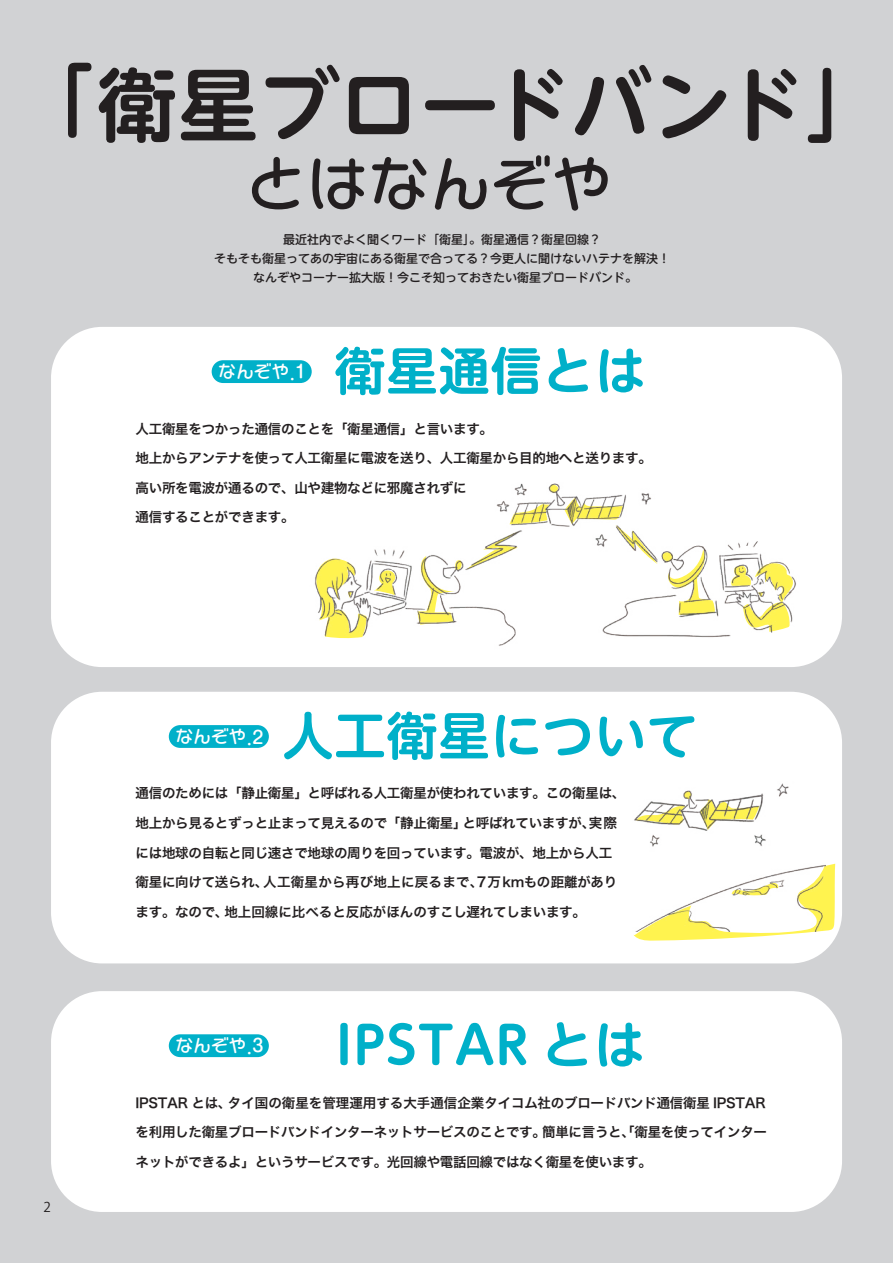
<style>
.page{position:relative;width:893px;height:1263px;background:#d1d2d4}
.page>*{position:absolute;margin:0;border:0;box-sizing:border-box;transform-origin:0 0}
.t1{font:700 79.5px "UD Shin M Go Pro De";letter-spacing:.01em;color:#231f20}
.t2{font:500 60px "Kamo Lime Std";letter-spacing:.02em;color:#231f20}
.t3{font:700 51px "UD Shin M Go Pro De";letter-spacing:.02em;color:#00b0c9}
.t4{font:500 17.55px "Kamo Lime Std";letter-spacing:.02em;color:#fff}
.t5{font:13.5px/29.5px "Hira Kaku Std N W6";letter-spacing:-.02em;color:#231f20}
.t6{font:13.5px "Koz Go Pro";color:#231f20}
.t7{font:500 12px/19.2px "UD Shin M Go Pro";color:#231f20;text-align:center}
</style>
<div class="page">
<div style="left:51px;top:327px;width:791px;height:340px;background:#fff;border-radius:51px"></div>
<div style="left:51px;top:692px;width:791px;height:271px;background:#fff;border-radius:51px"></div>
<div style="left:51px;top:991px;width:791px;height:221px;background:#fff;border-radius:51px"></div>
<svg style="left:633px;top:864px;width:202px;height:77px"></svg>
<div style="left:212px;top:360px;width:100px;height:23px;background:#00b0c9;border-radius:11px"></div>
<div style="left:169px;top:725px;width:100px;height:23px;background:#00b0c9;border-radius:11px"></div>
<div style="left:169px;top:1034px;width:100px;height:23px;background:#00b0c9;border-radius:11px"></div>
<img style="left:315px;top:483px;width:481px;height:163px">
<img style="left:633px;top:783px;width:193px;height:148px">
<h1 class="t1" style="left:13px;top:40px;width:874px">「衛星ブロードバンド」</h1>
<h2 class="t2" style="left:246px;top:139px;width:368px">とはなんぞや</h2>
<p class="t7" style="left:214px;top:229px;width:457px">最近社内でよく聞くワード「衛星」。衛星通信？衛星回線？<br>そもそも衛星ってあの宇宙にある衛星で合ってる？今更人に聞けないハテナを解決！なんぞやコーナー拡大版！今こそ知っておきたい衛星ブロードバンド。</p>
<h3 class="t3" style="left:335px;top:329px;width:313px">衛星通信とは</h3>
<p class="t5" style="left:136px;top:414px;width:518px">人工衛星をつかった通信のことを「衛星通信」と言います。<br>地上からアンテナを使って人工衛星に電波を送り、人工衛星から目的地へと送ります。高い所を電波が通るので、山や建物などに邪魔されずに<br>通信することができます。</p>
<p class="t4" style="left:218px;top:358px;width:90px">なんぞや.1</p>
<p class="t6" style="left:44px;top:1198px;width:9px">2</p>
<h3 class="t3" style="left:283px;top:694px;width:417px">人工衛星について</h3>
<p class="t5" style="left:136px;top:779px;width:491px">通信のためには「静止衛星」と呼ばれる人工衛星が使われています。この衛星は、地上から見るとずっと止まって見えるので「静止衛星」と呼ばれていますが、実際には地球の自転と同じ速さで地球の周りを回っています。電波が、地上から人工衛星に向けて送られ、人工衛星から再び地上に戻るまで、7万kmもの距離があります。なので、地上回線に比べると反応がほんのすこし遅れてしまいます。</p>
<p class="t4" style="left:175px;top:723px;width:90px">なんぞや.2</p>
<h3 class="t3" style="left:335px;top:1003px;width:311px">IPSTAR とは</h3>
<p class="t5" style="left:136px;top:1088px;width:633px;text-align:justify">IPSTAR とは、タイ国の衛星を管理運用する大手通信企業タイコム社のブロードバンド通信衛星 IPSTARを利用した衛星ブロードバンドインターネットサービスのことです。簡単に言うと、「衛星を使ってインターネットができるよ」というサービスです。光回線や電話回線ではなく衛星を使います。</p>
<p class="t4" style="left:175px;top:1032px;width:90px">なんぞや.3</p>
</div>
